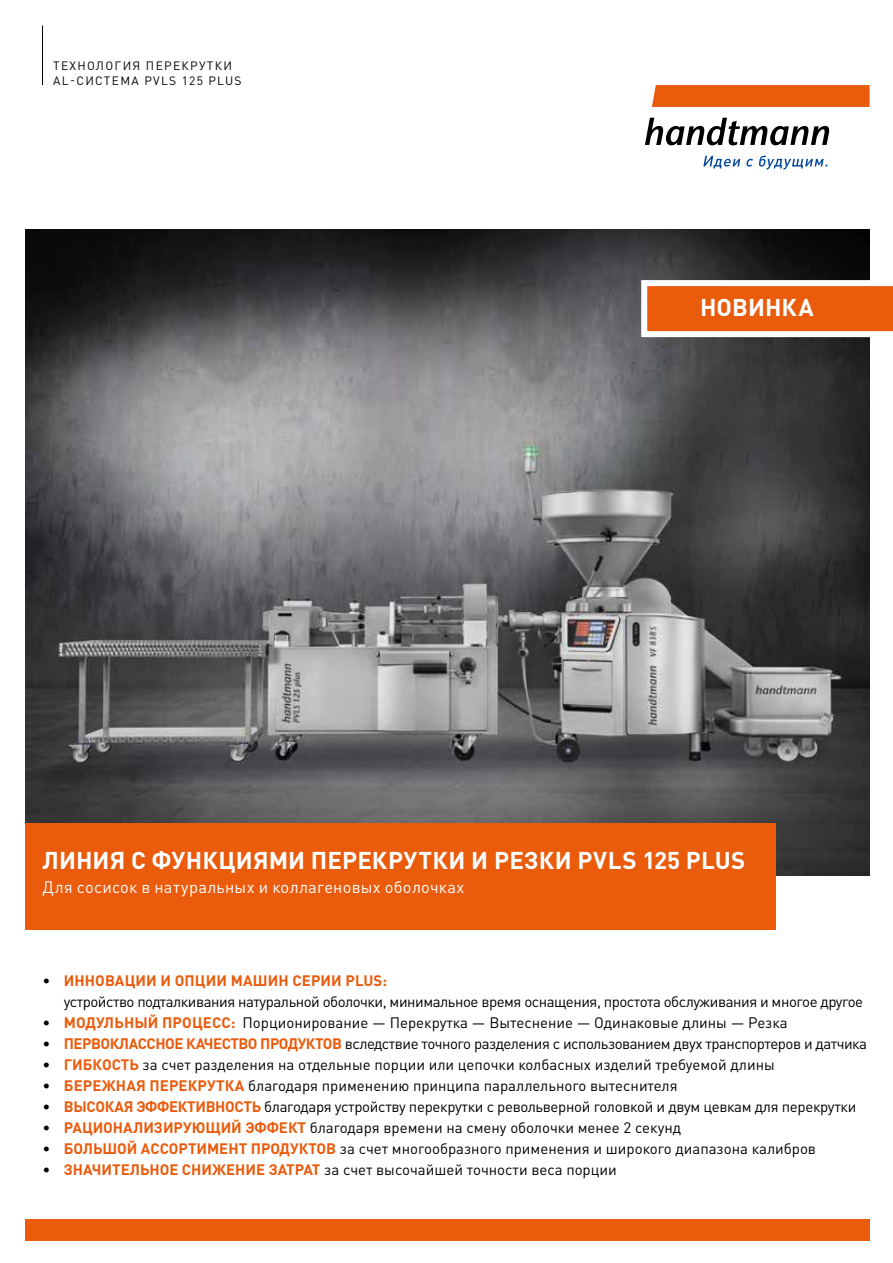
<style>
.page{position:relative;width:893px;height:1263px;background:#fff}
.page>*{position:absolute;margin:0;border:0;box-sizing:border-box;transform-origin:0 0}
.t1{font:700 24px "DIN Pro";letter-spacing:.01em;color:#fff}
.t2{font:16.5px "DIN Pro";letter-spacing:.015em;color:#fff}
.t3{font:15px "DIN Pro";letter-spacing:-.01em;color:#000}
.t4{font:15px/21px "DIN Pro";letter-spacing:-.03em;color:#000}
.t5{font:12px/15px "DIN Pro";letter-spacing:.11em;color:#000}
.s1{font-weight:700;color:#ea5b0c}
</style>
<div class="page">
<img style="left:26px;top:230px;width:844px;height:645px">
<div style="left:26px;top:1219px;width:844px;height:21px;background:#ea5b0c"></div>
<hr style="left:42px;top:26px;width:1px;height:59px;background:#000">
<div style="left:26px;top:823px;width:750px;height:107px;background:#ea5b0c"></div>
<svg style="left:641px;top:280px;width:252px;height:57px"></svg>
<svg style="left:652px;top:85px;width:218px;height:22px;background:#ea5d0f"></svg>
<svg style="left:645px;top:118px;width:184px;height:27px"></svg>
<svg style="left:703px;top:156px;width:37px;height:12px"></svg>
<svg style="left:746px;top:159px;width:7px;height:8px"></svg>
<svg style="left:759px;top:156px;width:68px;height:14px"></svg>
<p class="t5" style="left:53px;top:57px;width:190px">ТЕХНОЛОГИЯ ПЕРЕКРУТКИ<br>AL-СИСТЕМА PVLS 125 PLUS</p>
<h1 class="t1" style="left:700px;top:287px;width:115px">НОВИНКА</h1>
<h1 class="t1" style="left:43px;top:840px;width:704px">ЛИНИЯ С ФУНКЦИЯМИ ПЕРЕКРУТКИ И РЕЗКИ PVLS 125 PLUS</h1>
<p class="t2" style="left:43px;top:874px;width:423px">Для сосисок в натуральных и коллагеновых оболочках</p>
<p class="t4" style="left:64px;top:969px;width:801px;text-indent:-21px">• <span class="s1">ИННОВАЦИИ И ОПЦИИ МАШИН СЕРИИ PLUS:<br></span>устройство подталкивания натуральной оболочки, минимальное время оснащения, простота обслуживания и многое другое</p>
<p class="t3" style="left:43px;top:1011px;width:747px">• <span class="s1">МОДУЛЬНЫЙ ПРОЦЕСС:</span> Порционирование — Перекрутка — Вытеснение — Одинаковые длины — Резка</p>
<p class="t4" style="left:43px;top:1032px;width:826px">• <span class="s1">ПЕРВОКЛАССНОЕ КАЧЕСТВО ПРОДУКТОВ</span> вследствие точного разделения с использованием двух транспортеров и датчика</p>
<p class="t3" style="left:43px;top:1053px;width:734px">• <span class="s1">ГИБКОСТЬ</span> за счет разделения на отдельные порции или цепочки колбасных изделий требуемой длины</p>
<p class="t3" style="left:43px;top:1074px;width:637px">• <span class="s1">БЕРЕЖНАЯ ПЕРЕКРУТКА</span> благодаря применению принципа параллельного вытеснителя</p>
<p class="t3" style="left:43px;top:1095px;width:815px">• <span class="s1">ВЫСОКАЯ ЭФФЕКТИВНОСТЬ</span> благодаря устройству перекрутки с револьверной головкой и двум цевкам для перекрутки</p>
<p class="t3" style="left:43px;top:1116px;width:640px">• <span class="s1">РАЦИОНАЛИЗИРУЮЩИЙ ЭФФЕКТ</span> благодаря времени на смену оболочки менее 2 секунд</p>
<p class="t3" style="left:43px;top:1137px;width:775px">• <span class="s1">БОЛЬШОЙ АССОРТИМЕНТ ПРОДУКТОВ</span> за счет многообразного применения и широкого диапазона калибров</p>
<p class="t3" style="left:43px;top:1158px;width:576px">• <span class="s1">ЗНАЧИТЕЛЬНОЕ СНИЖЕНИЕ ЗАТРАТ</span> за счет высочайшей точности веса порции</p>
</div>
